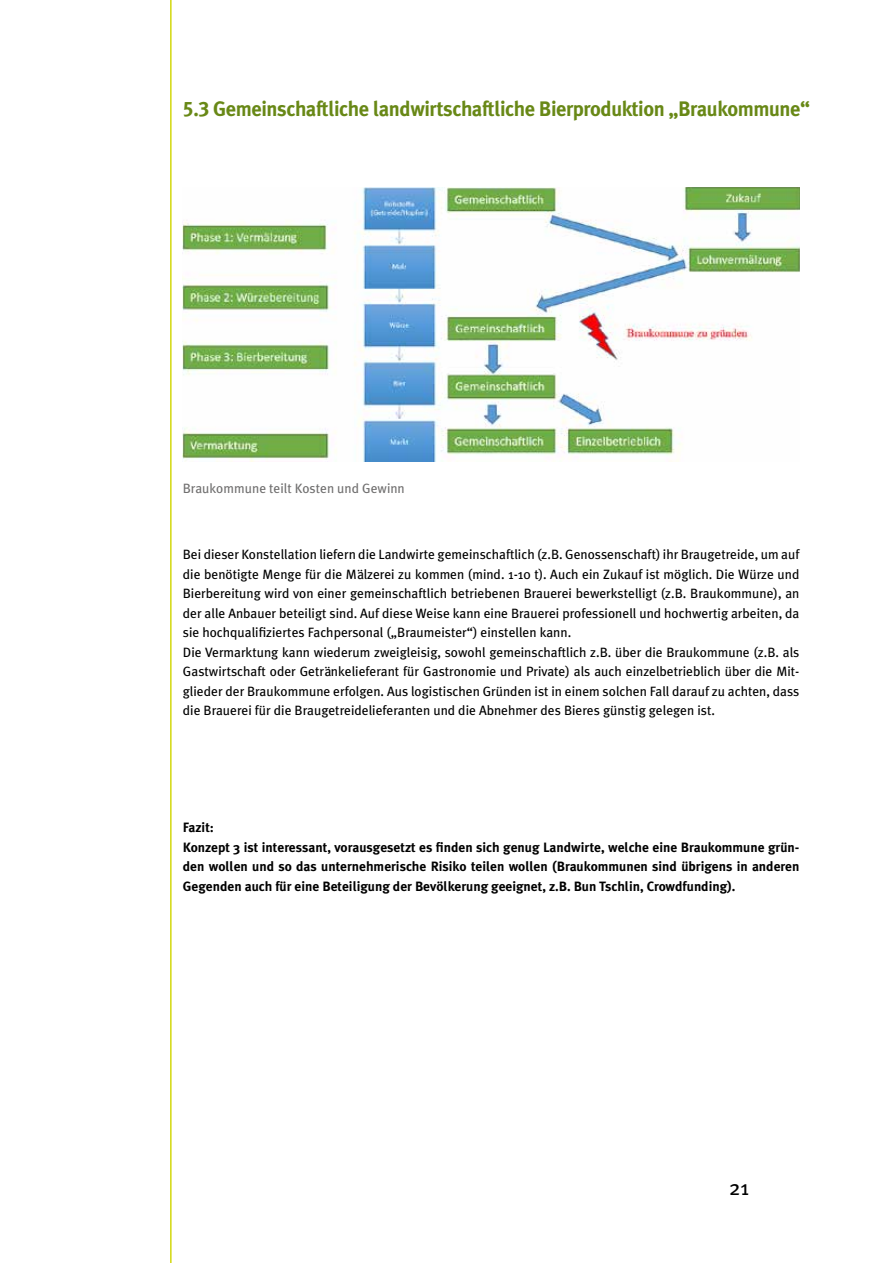
<style>
.page{position:relative;width:893px;height:1263px;background:#fff}
.page>*{position:absolute;margin:0;border:0;box-sizing:border-box;transform-origin:0 0}
.t1{font:700 21px "Meta Plus";letter-spacing:-.02em;color:#688816}
.t2{font:21px "Meta Plus";color:#000}
.t3{font:13.5px/19.5px "Meta Plus";color:#000}
.t4{font:700 13.5px/19.5px "Meta Plus";color:#000}
.t5{font:13.5px "Meta Plus";color:#706f6f}
.s1{font-family:"Meta Plus Bold Caps";font-weight:400}
</style>
<div class="page">
<hr style="left:170px;top:0;width:2px;height:1263px;background:#d3d80f">
<img style="left:183px;top:187px;width:616px;height:275px">
<h1 class="t1" style="left:183px;top:97px;width:629px"><span class="s1">5.3</span> Gemeinschaftliche landwirtschaftliche Bierproduktion „Braukommune“</h1>
<p class="t5" style="left:183px;top:480px;width:223px">Braukommune teilt Kosten und Gewinn</p>
<p class="t3" style="left:183px;top:545px;width:618px">Bei dieser Konstellation liefern die Landwirte gemeinschaftlich (z.B. Genossenschaft) ihr Braugetreide, um auf die benötigte Menge für die Mälzerei zu kommen (mind. 1-10 t). Auch ein Zukauf ist möglich. Die Würze und Bierbereitung wird von einer gemeinschaftlich betriebenen Brauerei bewerkstelligt (z.B. Braukommune), an der alle Anbauer beteiligt sind. Auf diese Weise kann eine Brauerei professionell und hochwertig arbeiten, da sie hochqualifiziertes Fachpersonal („Braumeister“) einstellen kann.<br>Die Vermarktung kann wiederum zweigleisig, sowohl gemeinschaftlich z.B. über die Braukommune (z.B. als Gastwirtschaft oder Getränkelieferant für Gastronomie und Private) als auch einzelbetrieblich über die Mit&shy;glieder der Braukommune erfolgen. Aus logistischen Gründen ist in einem solchen Fall darauf zu achten, dass die Brauerei für die Braugetreidelieferanten und die Abnehmer des Bieres günstig gelegen ist.</p>
<p class="t4" style="left:183px;top:818px;width:618px">Fazit:<br>Konzept 3 ist interessant, vorausgesetzt es finden sich genug Landwirte, welche eine Braukommune grün&shy;den wollen und so das unternehmerische Risiko teilen wollen (Braukommunen sind übrigens in anderen Gegenden auch für eine Beteiligung der Bevölkerung geeignet, z.B. Bun Tschlin, Crowdfunding).</p>
<h1 class="t2" style="left:729px;top:1176px;width:21px">21</h1>
</div>
